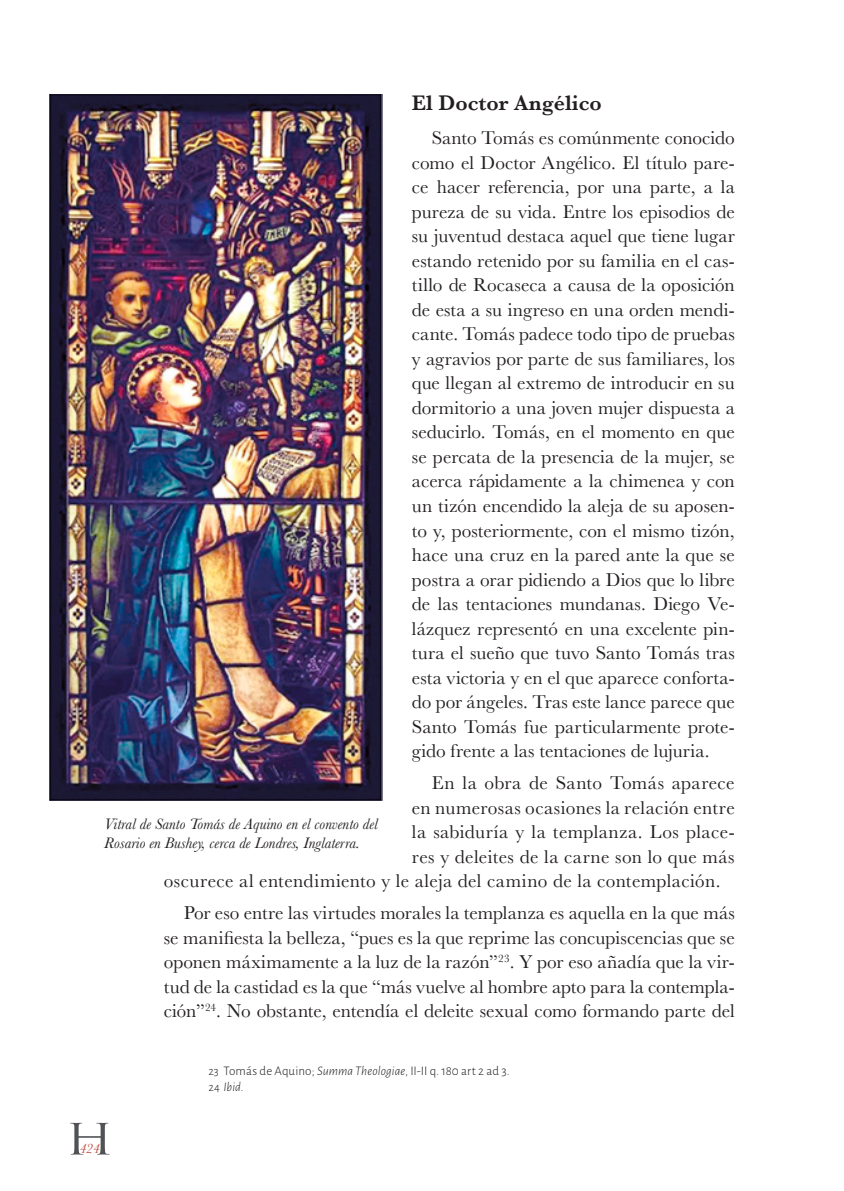
<style>
.page{position:relative;width:844px;height:1191px;background:#fff}
.page>*{position:absolute;margin:0;border:0;box-sizing:border-box;transform-origin:0 0}
.t1{font:42px "Trajan Pro";color:#515255;scale:1.2 1}
.Subtítulos_Baskerv{font:600 21.88px "Baskerville";color:#231f20}
.Texto_general_Bask{font:19.25px/24.5px "Baskerville";letter-spacing:.015em;color:#231f20;text-align:justify}
.Lectura_de_foto_Ba{font:italic 15.75px "Baskerville";color:#231f20}
.t2{font:italic 14px "Baskerville";color:#bb4e40}
.Notas_Alegreya_San{font:300 13.12px "Alegreya Sans";letter-spacing:.01em;color:#231f20}
.Notas_Alegreya_San-2{font:italic 300 13.12px "Alegreya Sans";color:#231f20}
.s1{font-size:12.25px}
.s2{font-style:italic}
.s3{font-style:normal;font-size:12.25px}
.s4{font-style:normal}
</style>
<div class="page">
<img style="left:50px;top:94px;width:332px;height:706px">
<p class="Subtítulos_Baskerv" style="left:412px;top:87px;width:191px">El Doctor Angélico</p>
<p class="Texto_general_Bask" style="left:412px;top:126px;width:324px;text-indent:20px">Santo Tomás es comúnmente conocido como el Doctor Angélico. El título pare&shy;ce hacer referencia, por una parte, a la pureza de su vida. Entre los episodios de su juventud destaca aquel que tiene lugar estando retenido por su familia en el cas&shy;tillo de Rocaseca a causa de la oposición de esta a su ingreso en una orden mendi&shy;cante. Tomás padece todo tipo de pruebas y agravios por parte de sus familiares, los que llegan al extremo de introducir en su dormitorio a una joven mujer dispuesta a seducirlo. Tomás, en el momento en que se percata de la presencia de la mujer, se acerca rápidamente a la chimenea y con un tizón encendido la aleja de su aposen&shy;to y, posteriormente, con el mismo tizón, hace una cruz en la pared ante la que se postra a orar pidiendo a Dios que lo libre de las tentaciones mundanas. Diego Ve&shy;lázquez representó en una excelente pin&shy;tura el sueño que tuvo Santo Tomás tras esta victoria y en el que aparece conforta&shy;do por ángeles. Tras este lance parece que Santo Tomás fue particularmente prote&shy;gido frente a las tentaciones de lujuria.</p>
<p class="Texto_general_Bask" style="left:431px;top:771px;width:304px">En la obra de Santo Tomás aparece</p>
<p class="Texto_general_Bask" style="left:412px;top:795px;width:324px">en numerosas ocasiones la relación entre</p>
<p class="Texto_general_Bask" style="left:412px;top:820px;width:324px">la sabiduría y la templanza. Los place-</p>
<p class="Texto_general_Bask" style="left:412px;top:844px;width:324px">res y deleites de la carne son lo que más</p>
<p class="Texto_general_Bask" style="left:164px;top:869px;width:558px">oscurece al entendimiento y le aleja del camino de la contemplación.</p>
<p class="Texto_general_Bask" style="left:164px;top:900px;width:572px;text-indent:20px">Por eso entre las virtudes morales la templanza es aquella en la que más se manifiesta la belleza, “pues es la que reprime las concupiscencias que se oponen máximamente a la luz de la razón”<sup>23</sup>. Y por eso añadía que la vir&shy;tud de la castidad es la que “más vuelve al hombre apto para la contempla&shy;ción”<sup>24</sup>. No obstante, entendía el deleite sexual como formando parte del</p>
<p class="Lectura_de_foto_Ba" style="left:104px;top:813px;width:275px">Vitral de Santo Tomás de Aquino en el convento del</p>
<p class="Lectura_de_foto_Ba" style="left:104px;top:832px;width:257px">Rosario en Bushey, cerca de Londres, Inglaterra.</p>
<h1 class="t1" style="left:65px;top:1112px;width:42px">H</h1>
<p class="t2" style="left:79px;top:1138px;width:22px">424</p>
<p class="Notas_Alegreya_San" style="left:208px;top:1062px;width:303px"><span class="s1">23</span> Tomás de Aquino; <span class="s2">Summa Theologiae</span>, II-II q. 180 art 2 ad 3.</p>
<p class="Notas_Alegreya_San-2" style="left:208px;top:1078px;width:37px"><span class="s3">24</span> Ibid<span class="s4">.</span></p>
</div>
